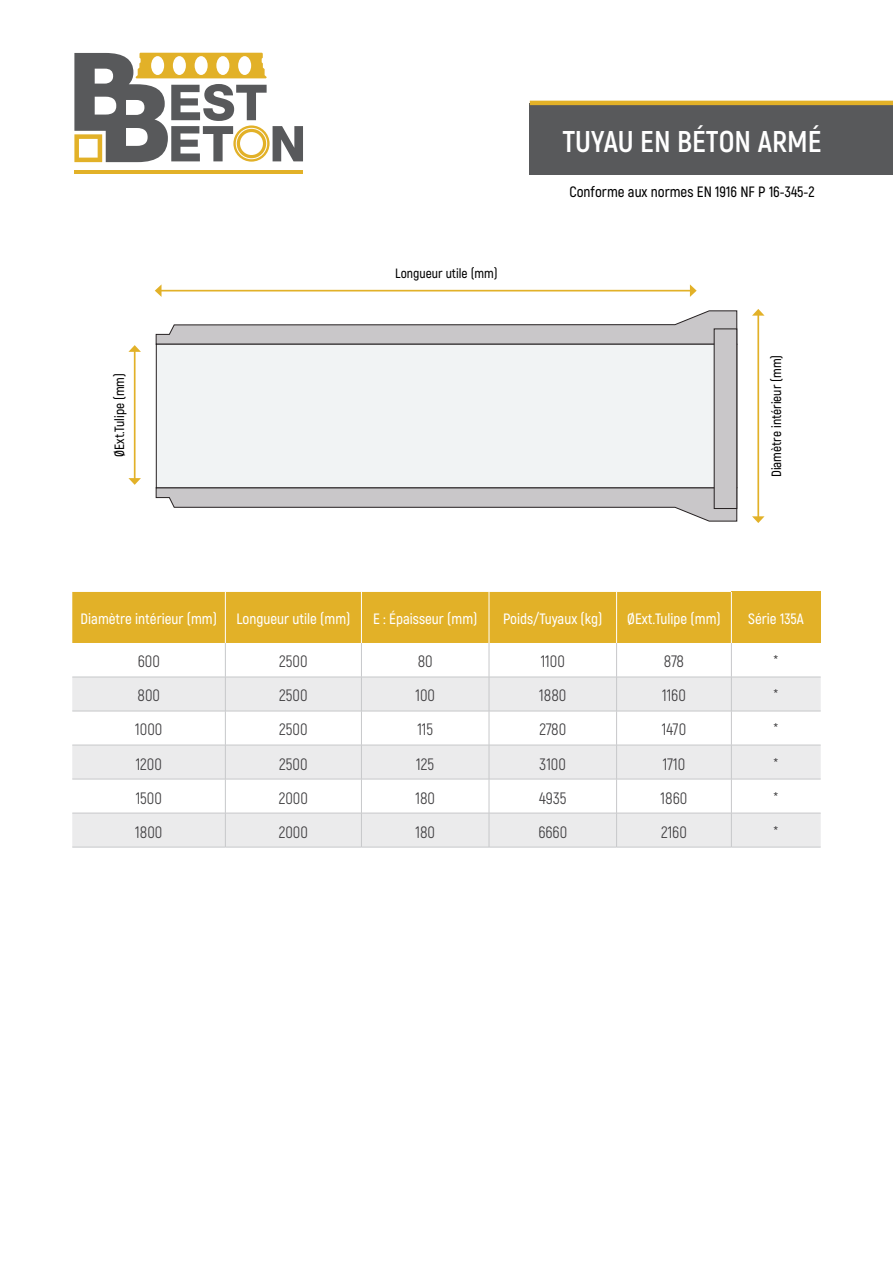
<style>
.page{position:relative;width:893px;height:1263px;background:#fff}
.page>*{position:absolute;margin:0;border:0;box-sizing:border-box;transform-origin:0 0}
.t1{font:700 30px "Akrobat";color:#fff}
.t2{font:16.5px "Akrobat";color:#414042}
.t3{font:600 15px "Akrobat";color:#fff}
.t4{font:600 15px "Akrobat";color:#000}
.t5{font:600 13.5px "Akrobat";color:#000}
</style>
<div class="page">
<div style="left:72px;top:592px;width:659px;height:51px;background:#e2b128"></div>
<div style="left:731px;top:592px;width:90px;height:51px;background:#e2b128"></div>
<svg style="left:72px;top:678px;width:749px;height:169px;fill:#ebebec"></svg>
<hr style="left:225px;top:643px;width:1px;height:34px;background:#c7c8ca">
<hr style="left:361px;top:643px;width:1px;height:34px;background:#c7c8ca">
<hr style="left:489px;top:643px;width:1px;height:34px;background:#c7c8ca">
<hr style="left:616px;top:643px;width:1px;height:34px;background:#c7c8ca">
<hr style="left:72px;top:677px;width:153px;height:1px;background:#c7c8ca">
<hr style="left:225px;top:677px;width:136px;height:1px;background:#c7c8ca">
<hr style="left:225px;top:677px;width:1px;height:34px;background:#c7c8ca">
<hr style="left:361px;top:677px;width:128px;height:1px;background:#c7c8ca">
<hr style="left:361px;top:677px;width:1px;height:34px;background:#c7c8ca">
<hr style="left:489px;top:677px;width:128px;height:1px;background:#c7c8ca">
<hr style="left:489px;top:677px;width:1px;height:34px;background:#c7c8ca">
<hr style="left:617px;top:677px;width:114px;height:1px;background:#c7c8ca">
<hr style="left:616px;top:677px;width:1px;height:34px;background:#c7c8ca">
<hr style="left:731px;top:677px;width:90px;height:1px;background:#c7c8ca">
<hr style="left:72px;top:711px;width:153px;height:1px;background:#c7c8ca">
<hr style="left:225px;top:711px;width:136px;height:1px;background:#c7c8ca">
<hr style="left:225px;top:711px;width:1px;height:34px;background:#c7c8ca">
<hr style="left:361px;top:711px;width:128px;height:1px;background:#c7c8ca">
<hr style="left:361px;top:711px;width:1px;height:34px;background:#c7c8ca">
<hr style="left:489px;top:711px;width:128px;height:1px;background:#c7c8ca">
<hr style="left:489px;top:711px;width:1px;height:34px;background:#c7c8ca">
<hr style="left:617px;top:711px;width:114px;height:1px;background:#c7c8ca">
<hr style="left:616px;top:711px;width:1px;height:34px;background:#c7c8ca">
<hr style="left:731px;top:711px;width:90px;height:1px;background:#c7c8ca">
<hr style="left:72px;top:745px;width:153px;height:1px;background:#c7c8ca">
<hr style="left:225px;top:745px;width:136px;height:1px;background:#c7c8ca">
<hr style="left:225px;top:745px;width:1px;height:34px;background:#c7c8ca">
<hr style="left:361px;top:745px;width:128px;height:1px;background:#c7c8ca">
<hr style="left:361px;top:745px;width:1px;height:34px;background:#c7c8ca">
<hr style="left:489px;top:745px;width:128px;height:1px;background:#c7c8ca">
<hr style="left:489px;top:745px;width:1px;height:34px;background:#c7c8ca">
<hr style="left:617px;top:745px;width:114px;height:1px;background:#c7c8ca">
<hr style="left:616px;top:745px;width:1px;height:34px;background:#c7c8ca">
<hr style="left:731px;top:745px;width:90px;height:1px;background:#c7c8ca">
<hr style="left:72px;top:779px;width:153px;height:1px;background:#c7c8ca">
<hr style="left:225px;top:779px;width:136px;height:1px;background:#c7c8ca">
<hr style="left:225px;top:779px;width:1px;height:34px;background:#c7c8ca">
<hr style="left:361px;top:779px;width:128px;height:1px;background:#c7c8ca">
<hr style="left:361px;top:779px;width:1px;height:34px;background:#c7c8ca">
<hr style="left:489px;top:779px;width:128px;height:1px;background:#c7c8ca">
<hr style="left:489px;top:779px;width:1px;height:34px;background:#c7c8ca">
<hr style="left:617px;top:779px;width:114px;height:1px;background:#c7c8ca">
<hr style="left:616px;top:779px;width:1px;height:34px;background:#c7c8ca">
<hr style="left:731px;top:779px;width:90px;height:1px;background:#c7c8ca">
<hr style="left:72px;top:847px;width:153px;height:1px;background:#c7c8ca">
<hr style="left:225px;top:847px;width:136px;height:1px;background:#c7c8ca">
<hr style="left:361px;top:847px;width:128px;height:1px;background:#c7c8ca">
<hr style="left:489px;top:847px;width:128px;height:1px;background:#c7c8ca">
<hr style="left:617px;top:847px;width:114px;height:1px;background:#c7c8ca">
<hr style="left:731px;top:847px;width:90px;height:1px;background:#c7c8ca">
<hr style="left:72px;top:813px;width:153px;height:1px;background:#c7c8ca">
<hr style="left:225px;top:813px;width:136px;height:1px;background:#c7c8ca">
<hr style="left:361px;top:813px;width:128px;height:1px;background:#c7c8ca">
<hr style="left:489px;top:813px;width:128px;height:1px;background:#c7c8ca">
<hr style="left:617px;top:813px;width:114px;height:1px;background:#c7c8ca">
<hr style="left:731px;top:813px;width:90px;height:1px;background:#c7c8ca">
<hr style="left:225px;top:813px;width:1px;height:34px;background:#c7c8ca">
<hr style="left:361px;top:813px;width:1px;height:34px;background:#c7c8ca">
<hr style="left:489px;top:813px;width:1px;height:34px;background:#c7c8ca">
<hr style="left:616px;top:813px;width:1px;height:34px;background:#c7c8ca">
<hr style="left:731px;top:643px;width:1px;height:34px;background:#c7c8ca">
<hr style="left:731px;top:677px;width:1px;height:34px;background:#c7c8ca">
<hr style="left:731px;top:711px;width:1px;height:34px;background:#c7c8ca">
<hr style="left:731px;top:745px;width:1px;height:34px;background:#c7c8ca">
<hr style="left:731px;top:779px;width:1px;height:34px;background:#c7c8ca">
<hr style="left:731px;top:813px;width:1px;height:34px;background:#c7c8ca">
<hr style="left:225px;top:592px;width:1px;height:51px;background:#fff">
<hr style="left:361px;top:592px;width:1px;height:51px;background:#fff">
<hr style="left:489px;top:592px;width:1px;height:51px;background:#fff">
<hr style="left:616px;top:592px;width:1px;height:51px;background:#fff">
<hr style="left:731px;top:592px;width:1px;height:51px;background:#fff">
<svg style="left:74px;top:53px;width:229px;height:109px"></svg>
<hr style="left:74px;top:170px;width:229px;height:4px;background:#e2b128">
<hr style="left:161px;top:290px;width:530px;height:1px;background:#e2b128">
<svg style="left:690px;top:284px;width:7px;height:13px"></svg>
<svg style="left:155px;top:284px;width:7px;height:13px"></svg>
<hr style="left:134px;top:351px;width:2px;height:128px;background:#e2b128">
<svg style="left:128px;top:478px;width:13px;height:7px"></svg>
<svg style="left:128px;top:345px;width:13px;height:7px"></svg>
<hr style="left:757px;top:315px;width:2px;height:202px;background:#e2b128">
<svg style="left:752px;top:516px;width:12px;height:7px"></svg>
<svg style="left:752px;top:309px;width:12px;height:7px"></svg>
<svg style="left:155px;top:310px;width:582px;height:212px"></svg>
<div style="left:530px;top:103px;width:363px;height:71px;background:#58595b"></div>
<hr style="left:530px;top:101px;width:363px;height:4px;background:#e2b128">
<p class="t5" style="left:111px;top:457px;width:85px;rotate:-90deg">ØExt.Tulipe (mm(</p>
<p class="t5" style="left:395px;top:265px;width:104px">Longueur utile (mm(</p>
<h1 class="t1" style="left:562px;top:123px;width:261px">TUYAU EN BÉTON ARMÉ</h1>
<p class="t4" style="left:569px;top:183px;width:247px">Conforme aux normes EN 1916 NF P 16-345-2</p>
<p class="t5" style="left:768px;top:477px;width:124px;rotate:-90deg">Diamètre intérieur (mm(</p>
<p class="t3" style="left:81px;top:610px;width:138px">Diamètre intérieur (mm)</p>
<p class="t3" style="left:236px;top:610px;width:116px">Longueur utile (mm)</p>
<p class="t3" style="left:373px;top:610px;width:106px">:E épaisseur (mm)</p>
<p class="t3" style="left:503px;top:610px;width:101px">Poids/Tuyaux (kg)</p>
<p class="t3" style="left:627px;top:610px;width:95px">ØExt.Tulipe (mm)</p>
<p class="t3" style="left:748px;top:610px;width:57px">Série 135A</p>
<p class="t2" style="left:138px;top:652px;width:24px">600</p>
<p class="t2" style="left:279px;top:652px;width:30px">2500</p>
<p class="t2" style="left:418px;top:652px;width:17px">80</p>
<p class="t2" style="left:541px;top:652px;width:26px">1100</p>
<p class="t2" style="left:664px;top:652px;width:22px">878</p>
<p class="t2" style="left:774px;top:652px;width:6px">*</p>
<p class="t2" style="left:138px;top:686px;width:24px">800</p>
<p class="t2" style="left:279px;top:686px;width:30px">2500</p>
<p class="t2" style="left:415px;top:686px;width:21px">100</p>
<p class="t2" style="left:539px;top:686px;width:29px">1880</p>
<p class="t2" style="left:662px;top:686px;width:25px">1160</p>
<p class="t2" style="left:774px;top:686px;width:6px">*</p>
<p class="t2" style="left:135px;top:720px;width:29px">1000</p>
<p class="t2" style="left:279px;top:720px;width:30px">2500</p>
<p class="t2" style="left:417px;top:720px;width:17px">115</p>
<p class="t2" style="left:539px;top:720px;width:28px">2780</p>
<p class="t2" style="left:662px;top:720px;width:26px">1470</p>
<p class="t2" style="left:774px;top:720px;width:6px">*</p>
<p class="t2" style="left:136px;top:754px;width:28px">1200</p>
<p class="t2" style="left:279px;top:754px;width:30px">2500</p>
<p class="t2" style="left:416px;top:754px;width:19px">125</p>
<p class="t2" style="left:540px;top:754px;width:28px">3100</p>
<p class="t2" style="left:663px;top:754px;width:24px">1710</p>
<p class="t2" style="left:774px;top:754px;width:6px">*</p>
<p class="t2" style="left:136px;top:788px;width:28px">1500</p>
<p class="t2" style="left:279px;top:788px;width:31px">2000</p>
<p class="t2" style="left:415px;top:788px;width:21px">180</p>
<p class="t2" style="left:539px;top:788px;width:29px">4935</p>
<p class="t2" style="left:661px;top:788px;width:28px">1860</p>
<p class="t2" style="left:774px;top:788px;width:6px">*</p>
<p class="t2" style="left:135px;top:822px;width:29px">1800</p>
<p class="t2" style="left:279px;top:822px;width:31px">2000</p>
<p class="t2" style="left:415px;top:822px;width:21px">180</p>
<p class="t2" style="left:538px;top:822px;width:30px">6660</p>
<p class="t2" style="left:661px;top:822px;width:27px">2160</p>
<p class="t2" style="left:774px;top:822px;width:6px">*</p>
</div>
